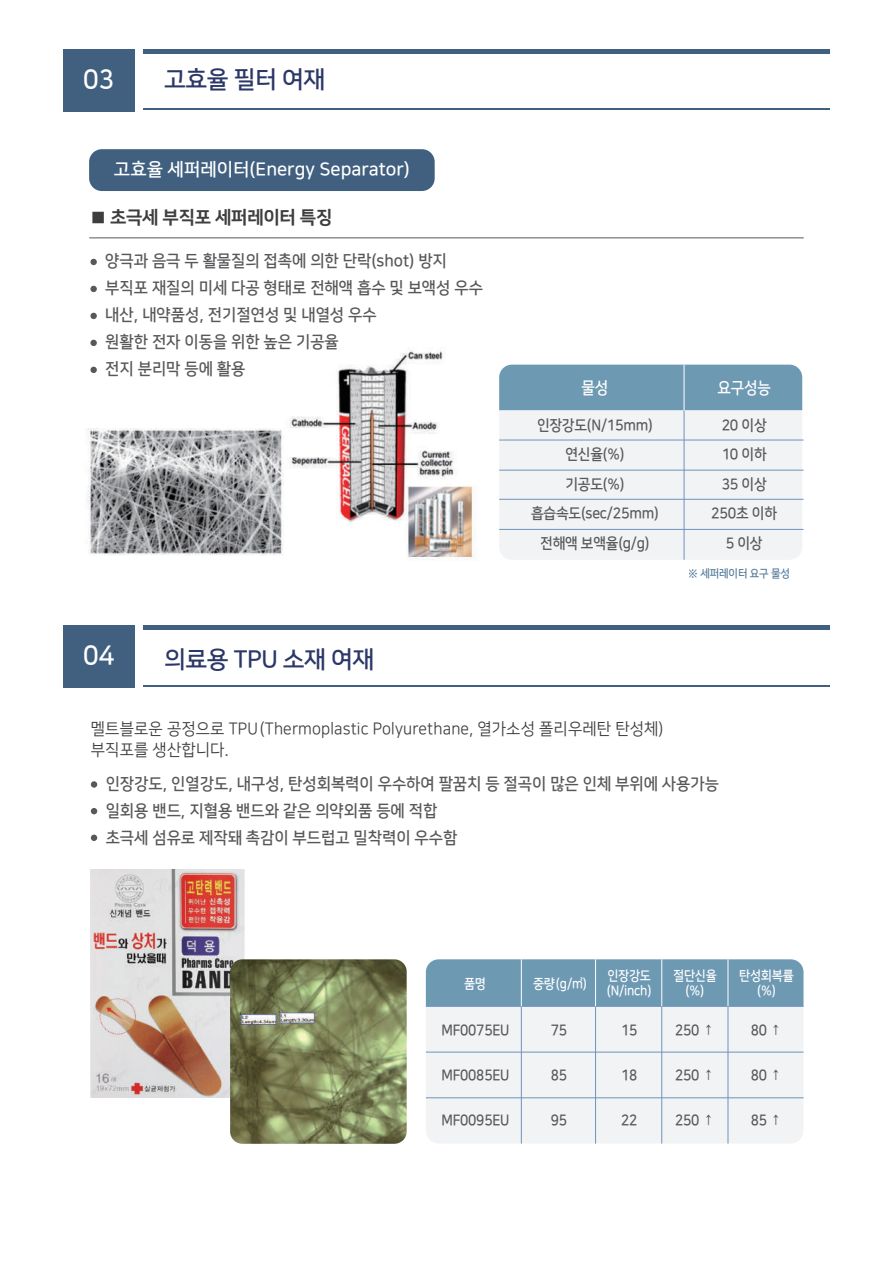
<style>
.page{position:relative;width:893px;height:1263px;background:#fff}
.page>*{position:absolute;margin:0;border:0;box-sizing:border-box;transform-origin:0 0}
.t1{font:26.55px "Nanum Square B";color:#fff;scale:.96 1}
.t2{font:24px "Nanum Square B";letter-spacing:-.02em;color:#2b3767}
.t3{font:18px "Nanum Square B";color:#fff}
.t4{font:18px "Nanum Square EB";letter-spacing:-.015em;color:#3e3e3f}
.t5{font:16.5px/27px "Nanum Square B";color:#57585a;scale:.95 1}
.t6{font:16.5px/21px "Nanum Square R";letter-spacing:.01em;color:#3e3e3f;scale:.95 1}
.t7{font:16.5px "Nanum Square B";letter-spacing:-.015em;color:#fff;scale:.9 1}
.t8{font:15px/29.5px "Nanum Square B";letter-spacing:-.015em;color:#57585a;text-align:center;scale:.93 1}
.t9{font:15px "Nanum Square B";letter-spacing:-.015em;color:#57585a;scale:.9 1}
.t10{font:13.5px/15px "Nanum Square B";letter-spacing:-.015em;color:#fff;text-align:center;scale:.9 1}
.t11{font:11.25px "Nanum Square B";letter-spacing:-.015em;color:#577c9a;scale:.93 1}
.s1{font-family:"Nanum Square B";font-size:16.5px}
</style>
<div class="page">
<img style="left:86px;top:350px;width:389px;height:210px">
<img style="left:91px;top:869px;width:153px;height:229px">
<div style="left:499px;top:365px;width:303px;height:45px;background:#6e99b3"></div>
<div style="left:499px;top:410px;width:303px;height:150px;background:#f2f3f4"></div>
<hr style="left:499px;top:529px;width:304px;height:1px;background:#6d93be">
<hr style="left:499px;top:499px;width:304px;height:1px;background:#6d93be">
<hr style="left:499px;top:470px;width:304px;height:1px;background:#6d93be">
<hr style="left:499px;top:440px;width:304px;height:1px;background:#6d93be">
<hr style="left:684px;top:410px;width:1px;height:150px;background:#6d93be">
<hr style="left:684px;top:365px;width:1px;height:45px;background:#fff">
<hr style="left:89px;top:238px;width:715px;height:1px;background:#57585a">
<div style="left:90px;top:259px;width:7px;height:6px;background:#57585a;border-radius:50%"></div>
<div style="left:90px;top:286px;width:7px;height:6px;background:#57585a;border-radius:50%"></div>
<div style="left:90px;top:313px;width:7px;height:6px;background:#57585a;border-radius:50%"></div>
<div style="left:90px;top:367px;width:7px;height:6px;background:#57585a;border-radius:50%"></div>
<div style="left:90px;top:340px;width:7px;height:6px;background:#57585a;border-radius:50%"></div>
<div style="left:91px;top:781px;width:6px;height:7px;background:#57585a;border-radius:50%"></div>
<svg style="left:91px;top:808px;width:6px;height:6px"></svg>
<svg style="left:91px;top:835px;width:6px;height:6px"></svg>
<img style="left:230px;top:959px;width:177px;height:185px">
<div style="left:426px;top:1007px;width:377px;height:136px;background:#f2f3f4"></div>
<div style="left:426px;top:959px;width:377px;height:47px;background:#6e99b3"></div>
<hr style="left:426px;top:1097px;width:377px;height:1px;background:#6d93be">
<hr style="left:426px;top:1052px;width:377px;height:1px;background:#6d93be">
<hr style="left:426px;top:1006px;width:377px;height:1px;background:#6d93be">
<hr style="left:595px;top:1006px;width:1px;height:137px;background:#6d93be">
<hr style="left:661px;top:1006px;width:1px;height:137px;background:#6d93be">
<hr style="left:728px;top:1006px;width:1px;height:137px;background:#6d93be">
<hr style="left:521px;top:1006px;width:1px;height:137px;background:#6d93be">
<hr style="left:521px;top:959px;width:1px;height:47px;background:#fff">
<hr style="left:595px;top:959px;width:1px;height:47px;background:#fff">
<hr style="left:661px;top:959px;width:1px;height:47px;background:#fff">
<hr style="left:728px;top:959px;width:1px;height:47px;background:#fff">
<hr style="left:144px;top:109px;width:686px;height:1px;background:#41607f">
<hr style="left:144px;top:49px;width:686px;height:4px;background:#41607f">
<div style="left:63px;top:49px;width:72px;height:63px;background:#41607f"></div>
<hr style="left:144px;top:685px;width:686px;height:1px;background:#41607f">
<hr style="left:144px;top:625px;width:686px;height:4px;background:#41607f">
<div style="left:63px;top:625px;width:72px;height:63px;background:#41607f"></div>
<div style="left:89px;top:149px;width:346px;height:42px;background:#41607f;border-radius:13px"></div>
<h1 class="t1" style="left:83px;top:65px;width:34px">03</h1>
<h2 class="t2" style="left:164px;top:67px;width:163px">고효율 필터 여재</h2>
<p class="t3" style="left:114px;top:160px;width:297px">고효율 세퍼레이터(Energy Separator)</p>
<p class="t4" style="left:91px;top:208px;width:243px"><span class="s1">■</span> 초극세 부직포 세퍼레이터 특징</p>
<p class="t5" style="left:105px;top:248px;width:399px">양극과 음극 두 활물질의 접촉에 의한 단락(shot) 방지 부직포 재질의 미세 다공 형태로 전해액 흡수 및 보액성 우수 내산, 내약품성, 전기절연성 및 내열성 우수<br>원활한 전자 이동을 위한 높은 기공율<br>전지 분리막 등에 활용</p>
<h1 class="t1" style="left:83px;top:642px;width:34px">04</h1>
<h2 class="t2" style="left:164px;top:647px;width:212px">의료용 TPU 소재 여재</h2>
<p class="t7" style="left:581px;top:379px;width:31px">물성</p>
<p class="t8" style="left:531px;top:411px;width:139px">인장강도(N/15mm) 연신율(%)<br>기공도(%) 흡습속도(sec/25mm) 전해액 보액율(g/g)</p>
<p class="t8" style="left:711px;top:411px;width:72px">20 이상<br>10 이하<br>35 이상<br>250초 이하<br>5 이상</p>
<p class="t7" style="left:717px;top:379px;width:61px">요구성능</p>
<p class="t11" style="left:689px;top:567px;width:110px">※ 세퍼레이터 요구 물성</p>
<p class="t6" style="left:91px;top:718px;width:604px">멜트블로운 공정으로 TPU(Thermoplastic Polyurethane, 열가소성 폴리우레탄 탄성체) 부직포를 생산합니다.</p>
<p class="t5" style="left:106px;top:771px;width:647px">인장강도, 인열강도, 내구성, 탄성회복력이 우수하여 팔꿈치 등 절곡이 많은 인체 부위에 사용가능 일회용 밴드, 지혈용 밴드와 같은 의약외품 등에 적합<br>초극세 섬유로 제작돼 촉감이 부드럽고 밀착력이 우수함</p>
<p class="t10" style="left:464px;top:976px;width:26px">품명</p>
<p class="t9" style="left:441px;top:1022px;width:77px">MF0075EU</p>
<p class="t9" style="left:441px;top:1067px;width:77px">MF0085EU</p>
<p class="t9" style="left:441px;top:1112px;width:77px">MF0095EU</p>
<p class="t10" style="left:533px;top:976px;width:61px">중량(g/㎡)</p>
<p class="t10" style="left:607px;top:969px;width:51px;text-align:left">인장강도 (N/inch)</p>
<p class="t10" style="left:673px;top:969px;width:50px">절단신율 (%)</p>
<p class="t10" style="left:739px;top:969px;width:62px">탄성회복률 (%)</p>
<p class="t9" style="left:551px;top:1022px;width:20px">75</p>
<p class="t9" style="left:551px;top:1067px;width:20px">85</p>
<p class="t9" style="left:551px;top:1112px;width:20px">95</p>
<p class="t9" style="left:621px;top:1022px;width:20px">15</p>
<p class="t9" style="left:621px;top:1067px;width:20px">18</p>
<p class="t9" style="left:621px;top:1112px;width:20px">22</p>
<p class="t9" style="left:675px;top:1022px;width:45px">250 ↑</p>
<p class="t9" style="left:675px;top:1067px;width:45px">250 ↑</p>
<p class="t9" style="left:675px;top:1112px;width:45px">250 ↑</p>
<p class="t9" style="left:751px;top:1022px;width:37px">80 ↑</p>
<p class="t9" style="left:751px;top:1067px;width:37px">80 ↑</p>
<p class="t9" style="left:751px;top:1112px;width:37px">85 ↑</p>
</div>
